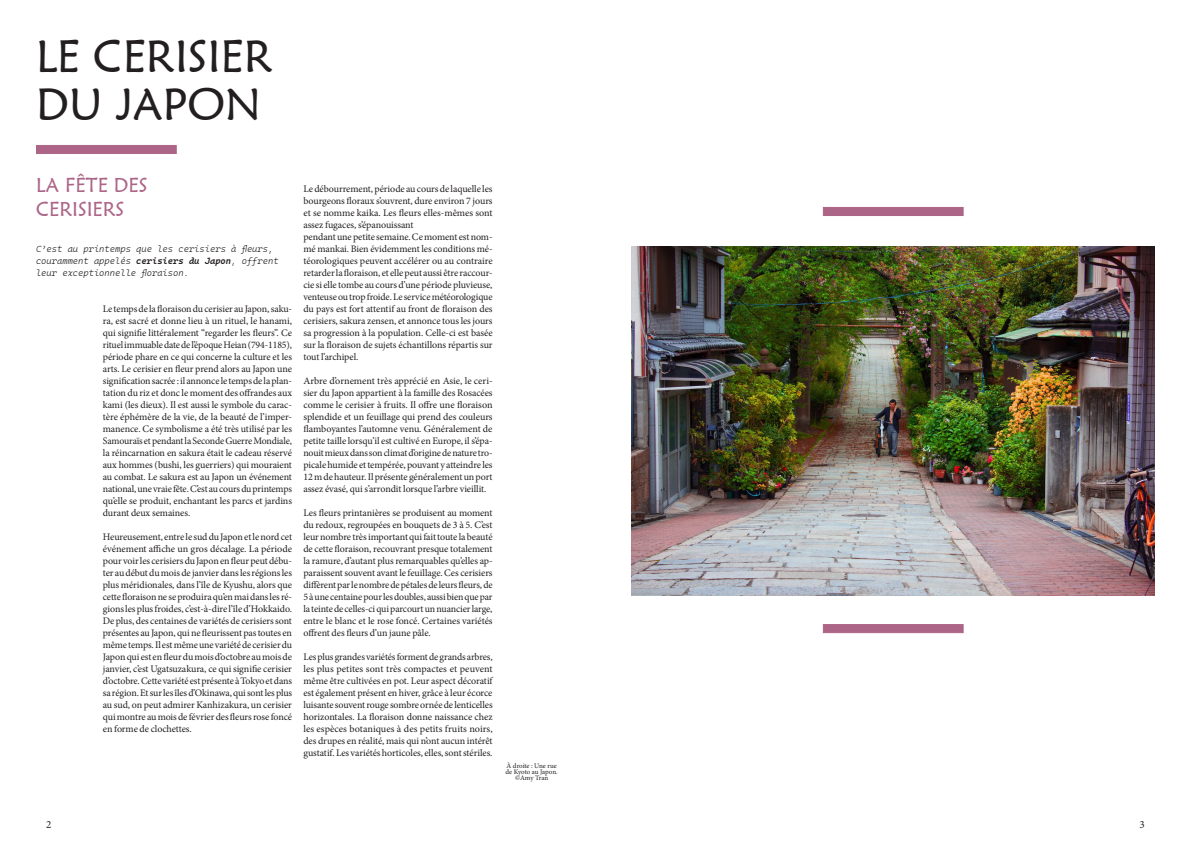
<style>
.page{position:relative;width:1191px;height:842px;background:#fff}
.page>*{position:absolute;margin:0;border:0;box-sizing:border-box;transform-origin:0 0}
.Titre{font:45px/48px "Maiandra GD";color:#231f20}
.Sous-Titre{font:20px "Maiandra GD";color:#ac6587}
.t1{font:11px "Minion Pro";color:#231f20}
.Labeur{font:10px/12px "Minion Pro";letter-spacing:-.005em;color:#231f20;text-align:justify}
.Texte_intro{font:italic 9px/12px "Cascadia Mono";color:#231f20}
.Légende{font:7px/6px "Minion Pro";letter-spacing:-.01em;color:#231f20;text-align:center}
</style>
<div class="page">
<div style="left:36px;top:145px;width:141px;height:9px;background:#ac6587"></div>
<img style="left:631px;top:247px;width:524px;height:348px">
<div style="left:823px;top:624px;width:140px;height:9px;background:#ac6587"></div>
<div style="left:823px;top:207px;width:140px;height:9px;background:#ac6587"></div>
<p class="Titre" style="left:36px;top:32px;width:238px">LE CERISIER<br>DU JAPON</p>
<p class="Sous-Titre" style="left:36px;top:173px;width:113px">LA FÊTE DES</p>
<p class="Sous-Titre" style="left:36px;top:197px;width:90px">CERISIERS</p>
<p class="Texte_intro" style="left:36px;top:243px;width:244px">C’est au printemps que les cerisiers à fleurs, couramment appelés cerisiers du Japon, offrent leur exceptionnelle floraison.</p>
<p class="Labeur" style="left:103px;top:303px;width:191px">Le temps de la floraison du cerisier au Japon, saku&shy;ra, est sacré et donne lieu à un rituel, le hanami, qui signifie littéralement “regarder les fleurs”. Ce rituel immuable date de l’époque Heian (794-1185), période phare en ce qui concerne la culture et les arts. Le cerisier en fleur prend alors au Japon une signification sacrée : il annonce le temps de la plan&shy;tation du riz et donc le moment des offrandes aux kami (les dieux). Il est aussi le symbole du carac&shy;tère éphémère de la vie, de la beauté de l’imper&shy;manence. Ce symbolisme a été très utilisé par les Samouraïs et pendant la Seconde Guerre Mondiale, la réincarnation en sakura était le cadeau réservé aux hommes (bushi, les guerriers) qui mouraient au combat. Le sakura est au Japon un événement national, une vraie fête. C’est au cours du printemps qu’elle se produit, enchantant les parcs et jardins durant deux semaines.</p>
<p class="Labeur" style="left:103px;top:531px;width:191px">Heureusement, entre le sud du Japon et le nord cet événement affiche un gros décalage. La période pour voir les cerisiers du Japon en fleur peut débu&shy;ter au début du mois de janvier dans les régions les plus méridionales, dans l’île de Kyushu, alors que cette floraison ne se produira qu’en mai dans les ré&shy;gions les plus froides, c’est-à-dire l’île d’Hokkaido.<br>De plus, des centaines de variétés de cerisiers sont présentes au Japon, qui ne fleurissent pas toutes en même temps. Il est même une variété de cerisier du Japon qui est en fleur du mois d’octobre au mois de janvier, c’est Ugatsuzakura, ce qui signifie cerisier d’octobre. Cette variété est présente à Tokyo et dans sa région. Et sur les îles d’Okinawa, qui sont les plus au sud, on peut admirer Kanhizakura, un cerisier qui montre au mois de février des fleurs rose foncé en forme de clochettes.</p>
<p class="Labeur" style="left:303px;top:183px;width:191px">Le débourrement, période au cours de laquelle les bourgeons floraux s’ouvrent, dure environ 7 jours et se nomme kaika. Les fleurs elles-mêmes sont assez fugaces, s’épanouissant</p>
<p class="Labeur" style="left:303px;top:231px;width:191px">pendant une petite semaine. Ce moment est nom&shy;mé mankai. Bien évidemment les conditions mé&shy;téorologiques peuvent accélérer ou au contraire retarder la floraison, et elle peut aussi être raccour&shy;cie si elle tombe au cours d’une période pluvieuse, venteuse ou trop froide. Le service météorologique du pays est fort attentif au front de floraison des cerisiers, sakura zensen, et annonce tous les jours sa progression à la population. Celle-ci est basée sur la floraison de sujets échantillons répartis sur tout l’archipel.</p>
<p class="Labeur" style="left:303px;top:375px;width:191px">Arbre d’ornement très apprécié en Asie, le ceri&shy;sier du Japon appartient à la famille des Rosacées comme le cerisier à fruits. Il offre une floraison splendide et un feuillage qui prend des couleurs flamboyantes l’automne venu. Généralement de petite taille lorsqu’il est cultivé en Europe, il s’épa&shy;nouit mieux dans son climat d’origine de nature tro&shy;picale humide et tempérée, pouvant y atteindre les 12 m de hauteur. Il présente généralement un port assez évasé, qui s’arrondit lorsque l’arbre vieillit.</p>
<p class="Labeur" style="left:303px;top:507px;width:191px">Les fleurs printanières se produisent au moment du redoux, regroupées en bouquets de 3 à 5. C’est leur nombre très important qui fait toute la beauté de cette floraison, recouvrant presque totalement la ramure, d’autant plus remarquables qu’elles ap&shy;paraissent souvent avant le feuillage. Ces cerisiers diffèrent par le nombre de pétales de leurs fleurs, de 5 à une centaine pour les doubles, aussi bien que par la teinte de celles-ci qui parcourt un nuancier large, entre le blanc et le rose foncé. Certaines variétés offrent des fleurs d’un jaune pâle.</p>
<p class="Labeur" style="left:303px;top:651px;width:191px">Les plus grandes variétés forment de grands arbres, les plus petites sont très compactes et peuvent même être cultivées en pot. Leur aspect décoratif est également présent en hiver, grâce à leur écorce luisante souvent rouge sombre ornée de lenticelles horizontales. La floraison donne naissance chez les espèces botaniques à des petits fruits noirs, des drupes en réalité, mais qui n’ont aucun intérêt gustatif. Les variétés horticoles, elles, sont stériles.</p>
<p class="Légende" style="left:505px;top:763px;width:54px">À droite : Une rue de Kyoto au Japon. ©Amy Tran</p>
<p class="t1" style="left:46px;top:817px;width:7px">2</p>
<p class="t1" style="left:1139px;top:817px;width:7px">3</p>
</div>
